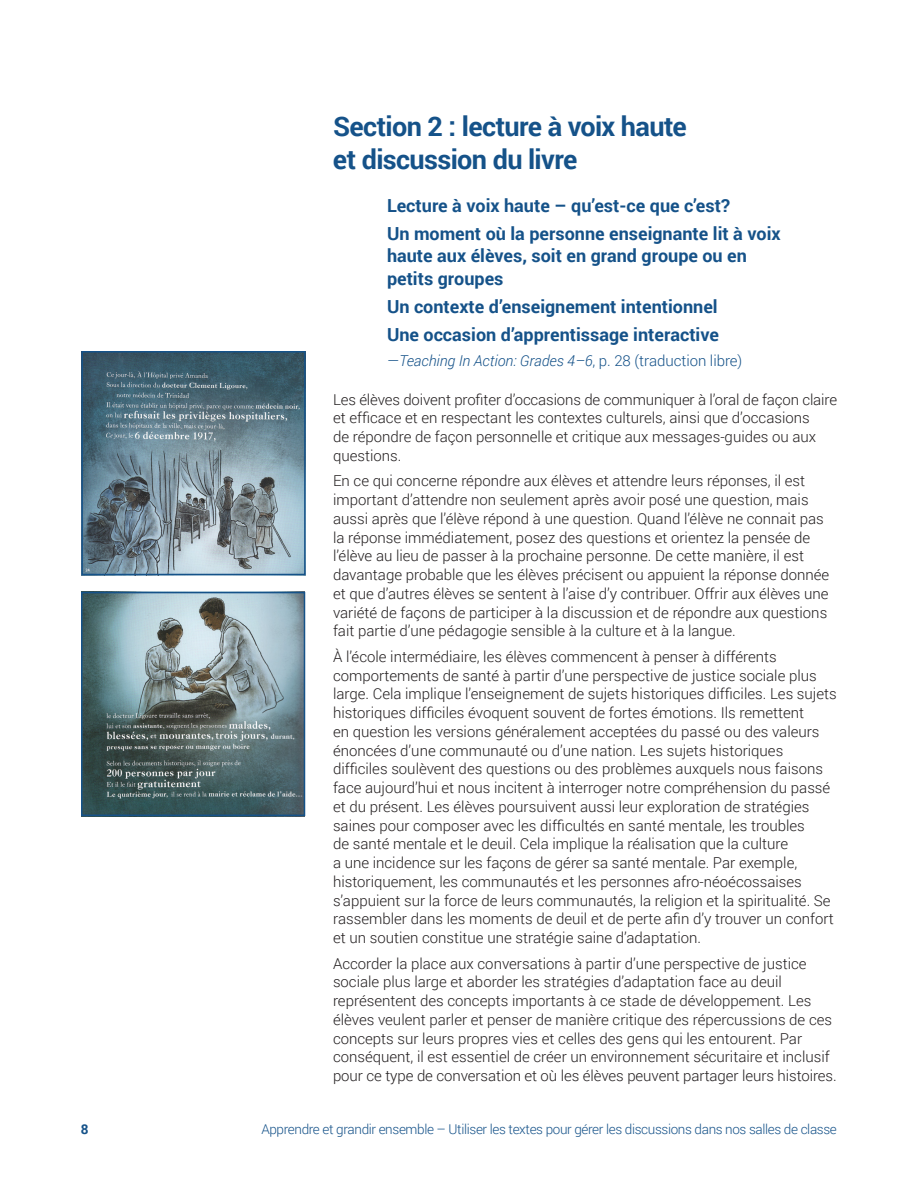
<style>
.page{position:relative;width:918px;height:1188px;background:#fff}
.page>*{position:absolute;margin:0;border:0;box-sizing:border-box;transform-origin:0 0}
.t1{font:700 27px/33px "Roboto";letter-spacing:-.025em;color:#155289}
.t2{font:700 18px/27.9px "Roboto";color:#155289}
.t3{font:300 15px/18.8px "Roboto";color:#231f20}
.t4{font:italic 300 15px "Roboto";letter-spacing:-.005em;color:#155289}
.t5{font:300 13.5px "Roboto";letter-spacing:-.025em;color:#155289}
.t6{font:700 13.5px "Roboto";color:#155289}
.s1{font-style:normal}
</style>
<div class="page">
<img style="left:84px;top:595px;width:218px;height:218px">
<div style="left:81px;top:592px;width:224px;height:224px;border:2px solid #155289"></div>
<img style="left:84px;top:354px;width:219px;height:218px">
<div style="left:81px;top:351px;width:225px;height:224px;border:2px solid #155289"></div>
<h1 class="t1" style="left:333px;top:109px;width:355px">Section 2 : lecture à voix haute et discussion du livre</h1>
<p class="t2" style="left:387px;top:191px;width:395px">Lecture à voix haute – qu’est-ce que c’est?<br>Un moment où la personne enseignante lit à voix</p>
<p class="t2" style="left:387px;top:244px;width:361px;line-height:22.5px">haute aux élèves, soit en grand groupe ou en petits groupes</p>
<p class="t2" style="left:387px;top:292px;width:334px">Un contexte d’enseignement intentionnel<br>Une occasion d’apprentissage interactive</p>
<p class="t4" style="left:387px;top:350px;width:357px"><span class="s1">—</span>Teaching In Action: Grades 4–6<span class="s1">, p. 28 (traduction libre)</span></p>
<p class="t3" style="left:333px;top:389px;width:506px">Les élèves doivent profiter d’occasions de communiquer à l’oral de façon claire et efficace et en respectant les contextes culturels, ainsi que d’occasions<br>de répondre de façon personnelle et critique aux messages-guides ou aux questions.</p>
<p class="t3" style="left:333px;top:471px;width:498px">En ce qui concerne répondre aux élèves et attendre leurs réponses, il est important d’attendre non seulement après avoir posé une question, mais aussi après que l’élève répond à une question. Quand l’élève ne connait pas la réponse immédiatement, posez des questions et orientez la pensée de l’élève au lieu de passer à la prochaine personne. De cette manière, il est davantage probable que les élèves précisent ou appuient la réponse donnée et que d’autres élèves se sentent à l’aise d’y contribuer. Offrir aux élèves une variété de façons de participer à la discussion et de répondre aux questions fait partie d’une pédagogie sensible à la culture et à la langue.</p>
<p class="t3" style="left:333px;top:647px;width:505px">À l’école intermédiaire, les élèves commencent à penser à différents comportements de santé à partir d’une perspective de justice sociale plus large. Cela implique l’enseignement de sujets historiques difficiles. Les sujets historiques difficiles évoquent souvent de fortes émotions. Ils remettent<br>en question les versions généralement acceptées du passé ou des valeurs énoncées d’une communauté ou d’une nation. Les sujets historiques difficiles soulèvent des questions ou des problèmes auxquels nous faisons face aujourd’hui et nous incitent à interroger notre compréhension du passé et du présent. Les élèves poursuivent aussi leur exploration de stratégies saines pour composer avec les difficultés en santé mentale, les troubles<br>de santé mentale et le deuil. Cela implique la réalisation que la culture<br>a une incidence sur les façons de gérer sa santé mentale. Par exemple, historiquement, les communautés et les personnes afro-néoécossaises s’appuient sur la force de leurs communautés, la religion et la spiritualité. Se rassembler dans les moments de deuil et de perte afin d’y trouver un confort et un soutien constitue une stratégie saine d’adaptation.</p>
<p class="t3" style="left:333px;top:953px;width:505px">Accorder la place aux conversations à partir d’une perspective de justice sociale plus large et aborder les stratégies d’adaptation face au deuil représentent des concepts importants à ce stade de développement. Les élèves veulent parler et penser de manière critique des répercussions de ces concepts sur leurs propres vies et celles des gens qui les entourent. Par conséquent, il est essentiel de créer un environnement sécuritaire et inclusif pour ce type de conversation et où les élèves peuvent partager leurs histoires.</p>
<p class="t6" style="left:81px;top:1119px;width:9px">8</p>
<p class="t5" style="left:261px;top:1119px;width:577px">Apprendre et grandir ensemble – Utiliser les textes pour gérer les discussions dans nos salles de classe</p>
</div>
